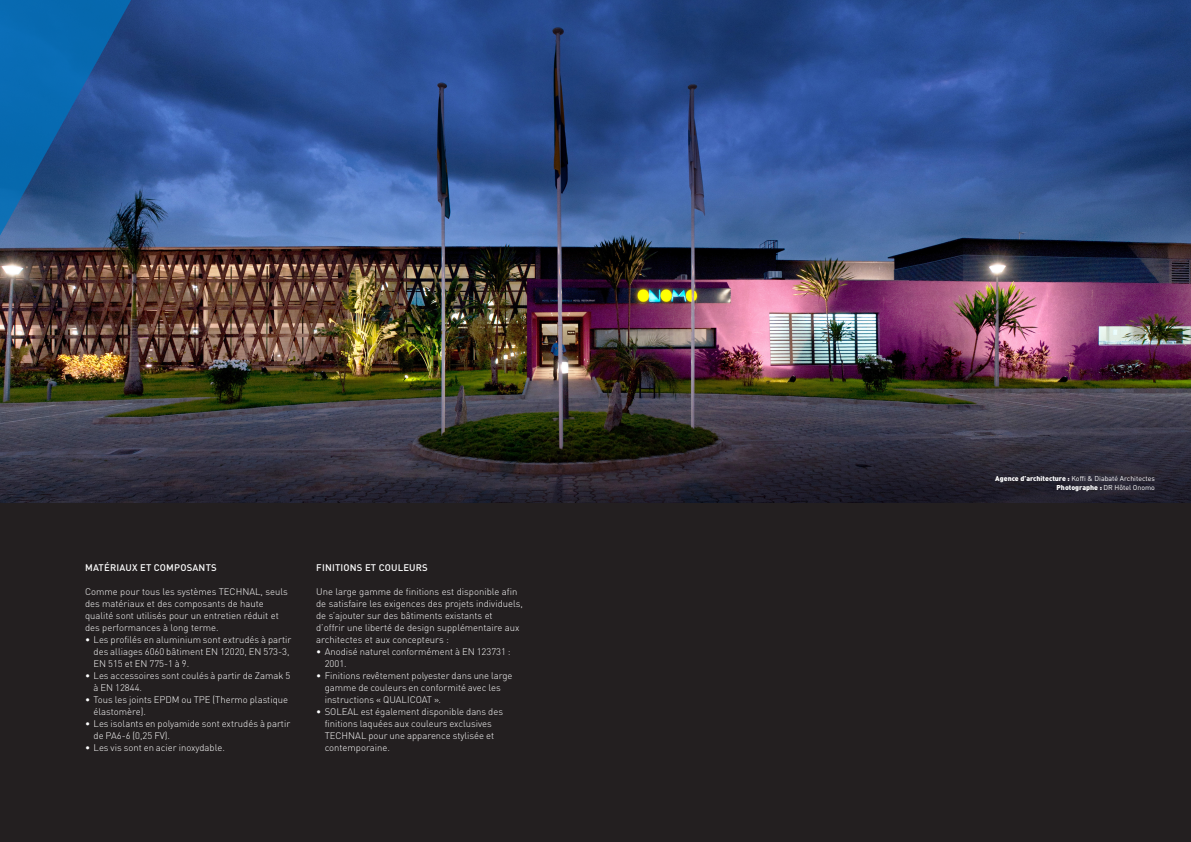
<style>
.page{position:relative;width:1191px;height:842px;background:#fff}
.page>*{position:absolute;margin:0;border:0;box-sizing:border-box;transform-origin:0 0}
._2017_Texte{font:300 9.5px/12px "DIN Pro";color:#fff}
._2017_Titre_3{font:500 9.5px "DIN Pro";letter-spacing:.02em;color:#fff}
.t1{font:7px "DIN Pro";color:#fff}
.t2{font:900 7px "DIN Pro";color:#fff}
.s1{font-weight:900}
.s2{font-weight:400}
</style>
<div class="page">
<div style="left:0;top:502px;width:1191px;height:340px;background:#231f20"></div>
<img style="left:0;top:0;width:1191px;height:502px">
<svg style="left:0;top:0;width:136px;height:251px;background:#1c5c9a"></svg>
<p class="_2017_Titre_3" style="left:85px;top:560px;width:133px">MATÉRIAUX ET COMPOSANTS</p>
<p class="_2017_Texte" style="left:85px;top:585px;width:204px">Comme pour tous les systèmes TECHNAL, seuls des matériaux et des composants de haute qualité sont utilisés pour un entretien réduit et des performances à long terme.</p>
<p class="_2017_Texte" style="left:94px;top:633px;width:199px;text-indent:-9px">• Les profilés en aluminium sont extrudés à partir des alliages 6060 bâtiment EN 12020, EN 573-3,<br>EN 515 et EN 775-1 à 9.</p>
<p class="_2017_Texte" style="left:94px;top:669px;width:198px;text-indent:-9px">• Les accessoires sont coulés à partir de Zamak 5 à EN 12844.</p>
<p class="_2017_Texte" style="left:94px;top:693px;width:196px;text-indent:-9px">• Tous les joints EPDM ou TPE (Thermo plastique élastomère).</p>
<p class="_2017_Texte" style="left:94px;top:717px;width:198px;text-indent:-9px">• Les isolants en polyamide sont extrudés à partir de PA6-6 (0,25 FV).</p>
<p class="_2017_Texte" style="left:85px;top:741px;width:141px">• Les vis sont en acier inoxydable.</p>
<p class="_2017_Titre_3" style="left:316px;top:560px;width:113px">FINITIONS ET COULEURS</p>
<p class="_2017_Texte" style="left:316px;top:585px;width:208px">Une large gamme de finitions est disponible afin de satisfaire les exigences des projets individuels, de s’ajouter sur des bâtiments existants et d’offrir une liberté de design supplémentaire aux architectes et aux concepteurs :</p>
<p class="_2017_Texte" style="left:325px;top:645px;width:187px;text-indent:-9px">• Anodisé naturel conformément à EN 123731 :<br>2001.</p>
<p class="_2017_Texte" style="left:325px;top:669px;width:189px;text-indent:-9px">• Finitions revêtement polyester dans une large gamme de couleurs en conformité avec les instructions « QUALICOAT ».</p>
<p class="_2017_Texte" style="left:325px;top:705px;width:180px;text-indent:-9px">• SOLEAL est également disponible dans des finitions laquées aux couleurs exclusives TECHNAL pour une apparence stylisée et contemporaine.</p>
<p class="t1" style="left:995px;top:473px;width:161px"><span class="s1">Agence d’architecture :</span> Koffi &amp; Diabaté Architectes</p>
<p class="t2" style="left:1056px;top:482px;width:100px">Photographe : <span class="s2">DR Hôtel Onomo</span></p>
</div>
